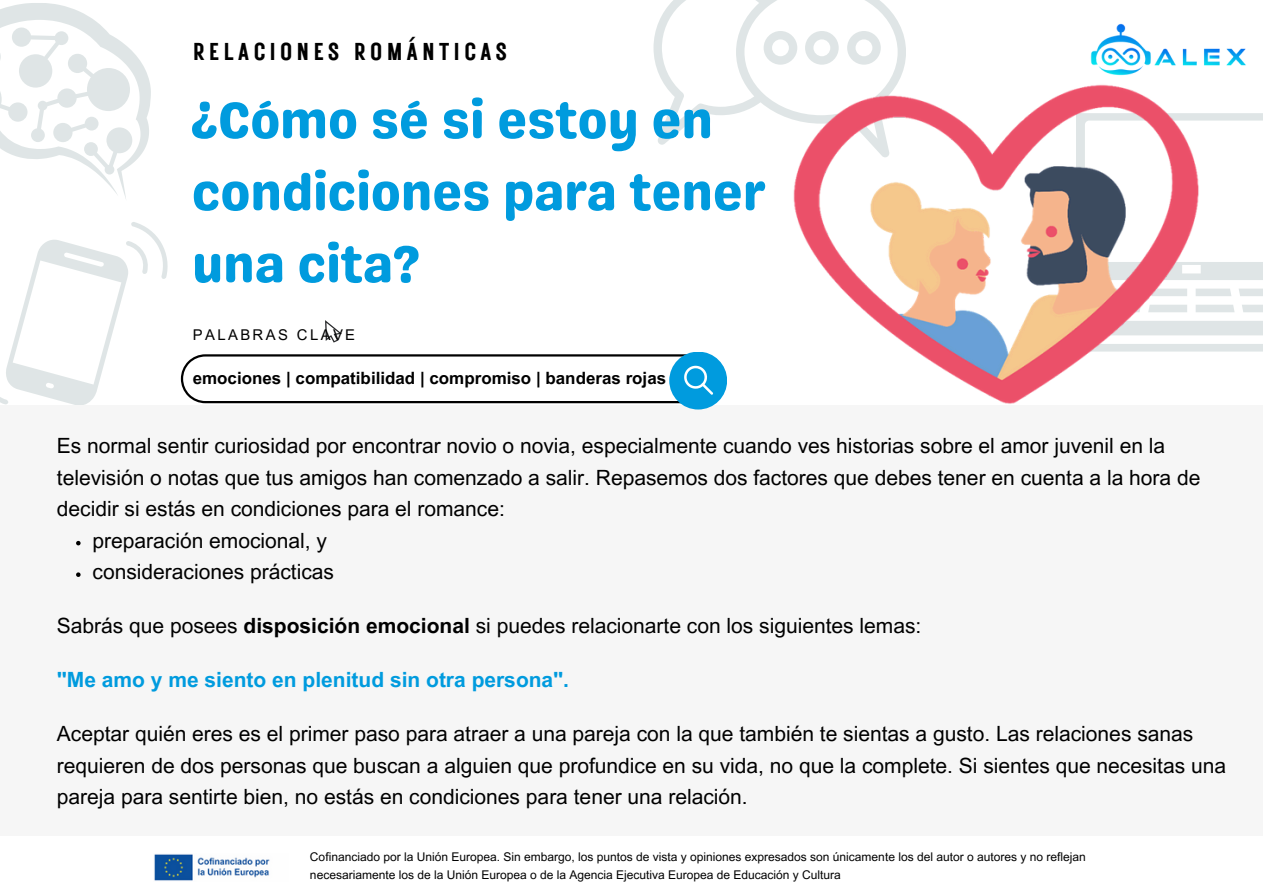
<style>
.page{position:relative;width:1263px;height:894px;background:#fff}
.page>*{position:absolute;margin:0;border:0;box-sizing:border-box;transform-origin:0 0}
.t1{font:51.45px/72px "Genty Sans";color:#009bde}
.t2{font:24.45px "Rustic Printed";letter-spacing:.16em;color:#000}
.t3{font:21px/31.5px "Arial MT Pro";color:#000}
.t4{font:700 21px "Arial MT Pro";color:#009bde}
.t5{font:700 16.95px "Arial MT Pro";color:#000}
.t6{font:14.85px "Arial MT Pro";letter-spacing:.16em;color:#000}
.t7{font:12px/18px "Arial MT Pro";color:#000}
.s1{font-weight:700}
</style>
<div class="page">
<svg style="left:1218px;top:344px;width:45px;height:7px"></svg>
<svg style="left:1218px;top:288px;width:45px;height:47px"></svg>
<svg style="left:1218px;top:262px;width:45px;height:18px"></svg>
<svg style="left:0;top:3px;width:151px;height:196px"></svg>
<svg style="left:0;top:222px;width:168px;height:183px"></svg>
<div style="left:0;top:405px;width:1263px;height:430px;background:#f6f6f6"></div>
<svg style="left:653px;top:0;width:252px;height:145px"></svg>
<img style="left:780px;top:57px;width:438px;height:347px">
<img style="left:1060px;top:23px;width:203px;height:134px">
<div style="left:669px;top:351px;width:58px;height:58px;background:#009bde;border-radius:50%"></div>
<svg style="left:181px;top:354px;width:532px;height:49px"></svg>
<svg style="left:325px;top:320px;width:17px;height:22px"></svg>
<svg style="left:76px;top:540px;width:5px;height:5px"></svg>
<svg style="left:76px;top:572px;width:5px;height:4px"></svg>
<img style="left:154px;top:854px;width:116px;height:27px">
<h6 class="t2" style="left:193px;top:35px;width:316px">RELACIONES ROMÁNTICAS</h6>
<p class="t1" style="left:192px;top:84px;width:575px">¿Cómo sé si estoy en condiciones para tener una cita?</p>
<h4 class="t6" style="left:193px;top:329px;width:164px">PALABRAS CLAVE</h4>
<p class="t5" style="left:193px;top:372px;width:475px">emociones | compatibilidad | compromiso | banderas rojas</p>
<p class="t3" style="left:57px;top:432px;width:1145px">Es normal sentir curiosidad por encontrar novio o novia, especialmente cuando ves historias sobre el amor juvenil en la televisión o notas que tus amigos han comenzado a salir. Repasemos dos factores que debes tener en cuenta a la hora de decidir si estás en condiciones para el romance:</p>
<h2 class="t3" style="left:93px;top:527px;width:236px">preparación emocional, y</h2>
<p class="t3" style="left:93px;top:558px;width:243px">consideraciones prácticas</p>
<h1 class="t3" style="left:57px;top:612px;width:866px">Sabrás que posees <span class="s1">disposición emocional</span> si puedes relacionarte con los siguientes lemas:</h1>
<p class="t4" style="left:57px;top:671px;width:514px">"Me amo y me siento en plenitud sin otra persona".</p>
<p class="t3" style="left:57px;top:720px;width:1171px">Aceptar quién eres es el primer paso para atraer a una pareja con la que también te sientas a gusto. Las relaciones sanas requieren de dos personas que buscan a alguien que profundice en su vida, no que la complete. Si sientes que necesitas una pareja para sentirte bien, no estás en condiciones para tener una relación.</p>
<h5 class="t7" style="left:310px;top:848px;width:777px">Cofinanciado por la Unión Europea. Sin embargo, los puntos de vista y opiniones expresados son únicamente los del autor o autores y no reflejan necesariamente los de la Unión Europea o de la Agencia Ejecutiva Europea de Educación y Cultura</h5>
</div>
